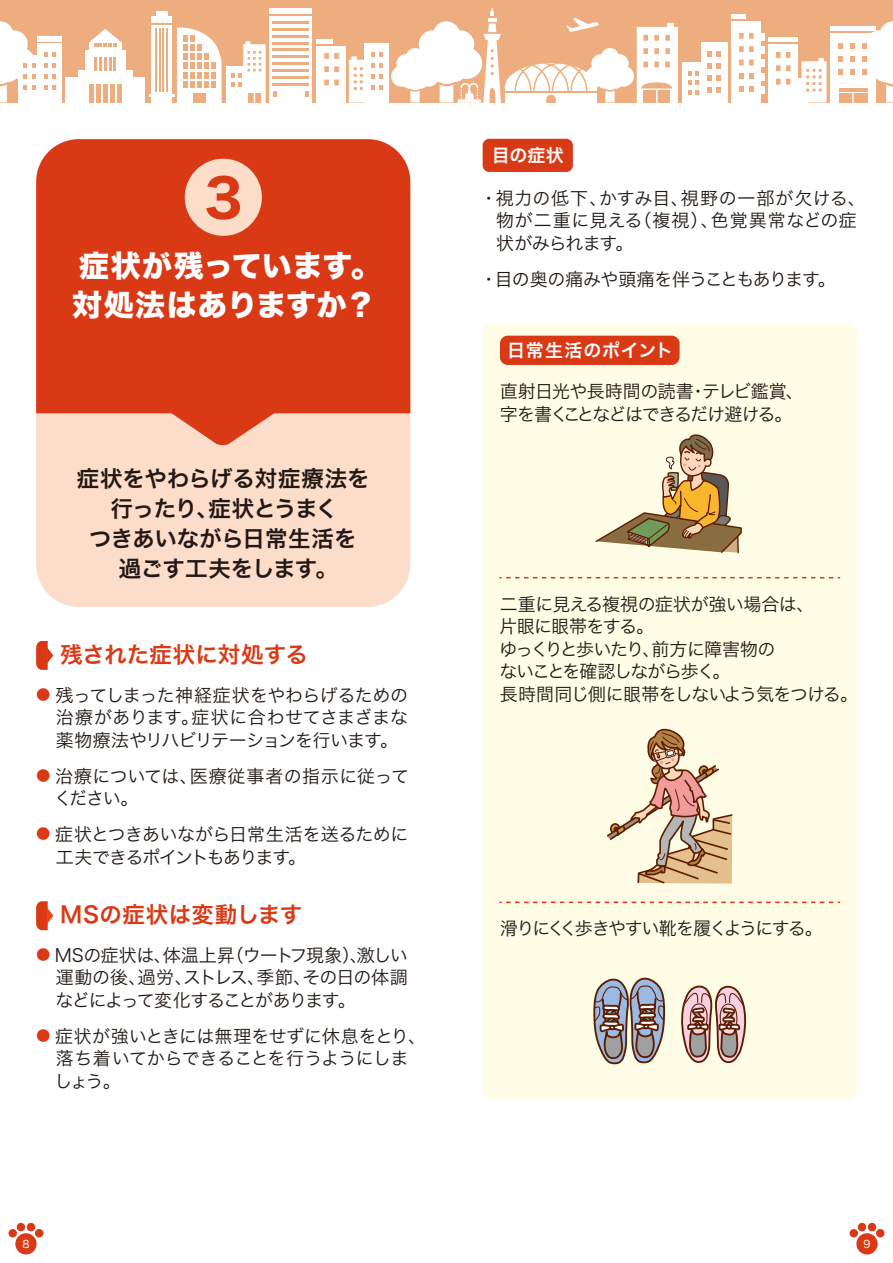
<style>
.page{position:relative;width:893px;height:1263px;background:#fff}
.page>*{position:absolute;margin:0;border:0;box-sizing:border-box;transform-origin:0 0}
.t1{font:51.9px "Hira Kaku Std W7";color:#da3915}
.t2{font:30px/39px "Hira Kaku Std W8";letter-spacing:.02em;color:#fff}
.t3{font:22.5px/30px "Hira Kaku Std W6";letter-spacing:-.02em;color:#221815;text-align:center}
.t4{font:22.5px "Hira Kaku Std W6";letter-spacing:.01em;color:#da3915}
.t5{font:18px/22.5px "Hira Kaku Std W3";letter-spacing:-.04em;color:#221815}
.t6{font:18px/22.5px "Hira Kaku Std W3";letter-spacing:.03em;color:#221815}
.t7{font:18px/22.5px "Hira Kaku Std W3";letter-spacing:.005em;color:#221815}
.t8{font:18px "Hira Kaku Std W3";letter-spacing:-.1em;color:#221815}
.t9{font:18px "Hira Kaku Std W6";letter-spacing:.035em;color:#fff}
.t10{font:10.5px "Hira Kaku Std W4";color:#fff}
.s1{font-size:14.4px;color:#da3915}
</style>
<div class="page">
<div style="left:15px;top:1233px;width:22px;height:21px;background:#da3915;border-radius:50%"></div>
<svg style="left:8px;top:1222px;width:36px;height:16px"></svg>
<div style="left:856px;top:1233px;width:22px;height:21px;background:#da3915;border-radius:50%"></div>
<svg style="left:849px;top:1222px;width:36px;height:16px"></svg>
<div style="left:36px;top:413px;width:374px;height:194px;background:#fbddca"></div>
<div style="left:36px;top:139px;width:374px;height:274px;background:#da3915"></div>
<svg style="left:128px;top:382px;width:190px;height:64px;background:#e67457"></svg>
<svg style="left:36px;top:901px;width:17px;height:29px"></svg>
<div style="left:185px;top:159px;width:77px;height:77px;background:#fbddca;border-radius:50%"></div>
<div style="left:483px;top:139px;width:90px;height:33px;background:#da3915;border-radius:7px"></div>
<div style="left:483px;top:324px;width:374px;height:775px;background:#fffde5;border-radius:9px"></div>
<div style="left:500px;top:336px;width:180px;height:29px;background:#da3915;border-radius:8px"></div>
<svg style="left:595px;top:434px;width:147px;height:120px"></svg>
<svg style="left:499px;top:577px;width:341px;height:1px"></svg>
<svg style="left:607px;top:728px;width:126px;height:156px"></svg>
<svg style="left:499px;top:901px;width:341px;height:2px"></svg>
<svg style="left:593px;top:977px;width:72px;height:88px"></svg>
<svg style="left:681px;top:985px;width:66px;height:79px"></svg>
<svg style="left:36px;top:641px;width:17px;height:29px"></svg>
<div style="left:0;top:0;width:893px;height:103px;background:#edad7e"></div>
<div style="left:701px;top:42px;width:27px;height:61px;background:#fff"></div>
<div style="left:830px;top:33px;width:45px;height:70px;background:#fff"></div>
<hr style="left:830px;top:27px;width:45px;height:4px;background:#fff">
<div style="left:768px;top:44px;width:30px;height:59px;background:#fff"></div>
<div style="left:791px;top:78px;width:17px;height:25px;background:#fff"></div>
<div style="left:682px;top:62px;width:22px;height:41px;background:#fff"></div>
<div style="left:65px;top:77px;width:80px;height:26px;background:#fff"></div>
<div style="left:78px;top:71px;width:55px;height:20px;background:#fff"></div>
<div style="left:85px;top:51px;width:40px;height:30px;background:#fff"></div>
<div style="left:89px;top:42px;width:32px;height:14px;background:#fff"></div>
<div style="left:270px;top:16px;width:42px;height:87px;background:#fff"></div>
<div style="left:151px;top:25px;width:21px;height:70px;background:#fff"></div>
<div style="left:151px;top:95px;width:21px;height:8px;background:#fff"></div>
<div style="left:151px;top:16px;width:21px;height:7px;background:#fff"></div>
<hr style="left:149px;top:94px;width:25px;height:2px;background:#fff">
<div style="left:156px;top:11px;width:11px;height:5px;background:#fff"></div>
<div style="left:226px;top:66px;width:22px;height:37px;background:#fff"></div>
<div style="left:270px;top:8px;width:42px;height:6px;background:#fff"></div>
<hr style="left:316px;top:39px;width:17px;height:4px;background:#fff">
<hr style="left:768px;top:38px;width:30px;height:4px;background:#fff">
<div style="left:731px;top:21px;width:30px;height:82px;background:#fff"></div>
<hr style="left:731px;top:15px;width:14px;height:4px;background:#fff">
<svg style="left:761px;top:60px;width:4px;height:7px"></svg>
<svg style="left:761px;top:46px;width:4px;height:8px"></svg>
<svg style="left:761px;top:33px;width:4px;height:7px"></svg>
<svg style="left:761px;top:73px;width:4px;height:7px"></svg>
<svg style="left:761px;top:86px;width:4px;height:8px"></svg>
<div style="left:38px;top:44px;width:24px;height:59px;background:#fff"></div>
<div style="left:38px;top:36px;width:24px;height:6px;background:#fff"></div>
<div style="left:364px;top:44px;width:25px;height:59px;background:#fff"></div>
<div style="left:18px;top:55px;width:22px;height:48px;background:#fff"></div>
<div style="left:839px;top:93px;width:28px;height:10px;background:#edad7e"></div>
<hr style="left:839px;top:88px;width:28px;height:4px;background:#edad7e">
<svg style="left:801px;top:58px;width:25px;height:45px"></svg>
<svg style="left:708px;top:51px;width:13px;height:6px"></svg>
<svg style="left:739px;top:33px;width:15px;height:32px"></svg>
<svg style="left:739px;top:73px;width:15px;height:6px"></svg>
<svg style="left:739px;top:86px;width:15px;height:6px"></svg>
<svg style="left:776px;top:52px;width:14px;height:33px"></svg>
<svg style="left:838px;top:69px;width:5px;height:6px"></svg>
<svg style="left:838px;top:56px;width:5px;height:6px"></svg>
<svg style="left:838px;top:43px;width:5px;height:5px"></svg>
<svg style="left:688px;top:71px;width:11px;height:4px"></svg>
<svg style="left:688px;top:81px;width:11px;height:14px"></svg>
<svg style="left:708px;top:75px;width:13px;height:6px"></svg>
<svg style="left:708px;top:63px;width:13px;height:6px"></svg>
<svg style="left:708px;top:87px;width:13px;height:6px"></svg>
<svg style="left:44px;top:85px;width:12px;height:5px"></svg>
<svg style="left:44px;top:74px;width:12px;height:5px"></svg>
<svg style="left:44px;top:63px;width:12px;height:5px"></svg>
<svg style="left:44px;top:53px;width:12px;height:4px"></svg>
<svg style="left:349px;top:53px;width:34px;height:50px"></svg>
<svg style="left:89px;top:29px;width:32px;height:18px"></svg>
<svg style="left:94px;top:57px;width:22px;height:13px"></svg>
<svg style="left:177px;top:27px;width:45px;height:76px"></svg>
<hr style="left:273px;top:28px;width:36px;height:3px;background:#edad7e">
<hr style="left:273px;top:21px;width:36px;height:3px;background:#edad7e">
<hr style="left:273px;top:35px;width:36px;height:3px;background:#edad7e">
<hr style="left:273px;top:42px;width:36px;height:3px;background:#edad7e">
<hr style="left:273px;top:48px;width:36px;height:3px;background:#edad7e">
<hr style="left:273px;top:55px;width:36px;height:3px;background:#edad7e">
<hr style="left:273px;top:62px;width:36px;height:3px;background:#edad7e">
<hr style="left:273px;top:69px;width:36px;height:3px;background:#edad7e">
<hr style="left:273px;top:76px;width:36px;height:3px;background:#edad7e">
<hr style="left:273px;top:83px;width:36px;height:3px;background:#edad7e">
<hr style="left:155px;top:28px;width:2px;height:64px;background:#edad7e">
<hr style="left:159px;top:28px;width:1px;height:64px;background:#edad7e">
<hr style="left:162px;top:28px;width:2px;height:64px;background:#edad7e">
<hr style="left:166px;top:28px;width:1px;height:64px;background:#edad7e">
<div style="left:193px;top:93px;width:13px;height:10px;background:#edad7e"></div>
<svg style="left:0;top:21px;width:36px;height:81px"></svg>
<div style="left:316px;top:46px;width:30px;height:57px;background:#fff"></div>
<svg style="left:273px;top:91px;width:36px;height:6px"></svg>
<svg style="left:89px;top:84px;width:33px;height:19px"></svg>
<svg style="left:850px;top:21px;width:43px;height:82px"></svg>
<svg style="left:231px;top:41px;width:35px;height:62px"></svg>
<svg style="left:324px;top:53px;width:15px;height:32px"></svg>
<svg style="left:391px;top:8px;width:287px;height:95px"></svg>
<h1 class="t1" style="left:204px;top:157px;width:40px">3</h1>
<h2 class="t2" style="left:72px;top:247px;width:310px">症状が残っています。対処法はありますか？</h2>
<p class="t3" style="left:77px;top:464px;width:294px">症状をやわらげる対症療法を行ったり、症状とうまく<br>つきあいながら日常生活を過ごす工夫をします。</p>
<p class="t4" style="left:60px;top:637px;width:249px">残された症状に対処する</p>
<p class="t5" style="left:56px;top:683px;width:354px;text-align:justify;text-indent:-20px"><span class="s1">●</span> 残ってしまった神経症状をやわらげるための治療があります。症状に合わせてさまざまな薬物療法やリハビリテーションを行います。</p>
<p class="t7" style="left:54px;top:764px;width:357px;text-indent:-18px"><span class="s1">●</span> 治療については、医療従事者の指示に従ってください。</p>
<p class="t5" style="left:56px;top:823px;width:354px;text-indent:-20px"><span class="s1">●</span> 症状とつきあいながら日常生活を送るために工夫できるポイントもあります。</p>
<p class="t4" style="left:60px;top:897px;width:244px">MSの症状は変動します</p>
<p class="t5" style="left:55px;top:943px;width:354px;text-align:justify;text-indent:-19px"><span class="s1">●</span> MSの症状は、体温上昇（ウートフ現象）、激しい運動の後、過労、ストレス、季節、その日の体調などによって変化することがあります。</p>
<p class="t5" style="left:55px;top:1024px;width:373px;text-indent:-18px"><span class="s1">●</span> 症状が強いときには無理をせずに休息をとり、落ち着いてからできることを行うようにしましょう。</p>
<p class="t9" style="left:492px;top:142px;width:74px">目の症状</p>
<p class="t6" style="left:496px;top:187px;width:371px;text-indent:-17px">・視力の低下、かすみ目、視野の一部が欠ける、物が二重に見える（複視）、色覚異常などの症状がみられます。</p>
<p class="t5" style="left:480px;top:268px;width:358px">・目の奥の痛みや頭痛を伴うこともあります。</p>
<p class="t9" style="left:507px;top:337px;width:168px">日常生活のポイント</p>
<p class="t5" style="left:500px;top:380px;width:305px">直射日光や長時間の読書・テレビ鑑賞、字を書くことなどはできるだけ避ける。</p>
<p class="t5" style="left:499px;top:592px;width:360px">二重に見える複視の症状が強い場合は、<br>片眼に眼帯をする。<br>ゆっくりと歩いたり、前方に障害物の<br>ないことを確認しながら歩く。<br>長時間同じ側に眼帯をしないよう気をつける。</p>
<p class="t8" style="left:500px;top:915px;width:324px">滑りにくく歩きやすい靴を履くようにする。</p>
<p class="t10" style="left:22px;top:1236px;width:9px">8</p>
<p class="t10" style="left:863px;top:1236px;width:9px">9</p>
</div>
